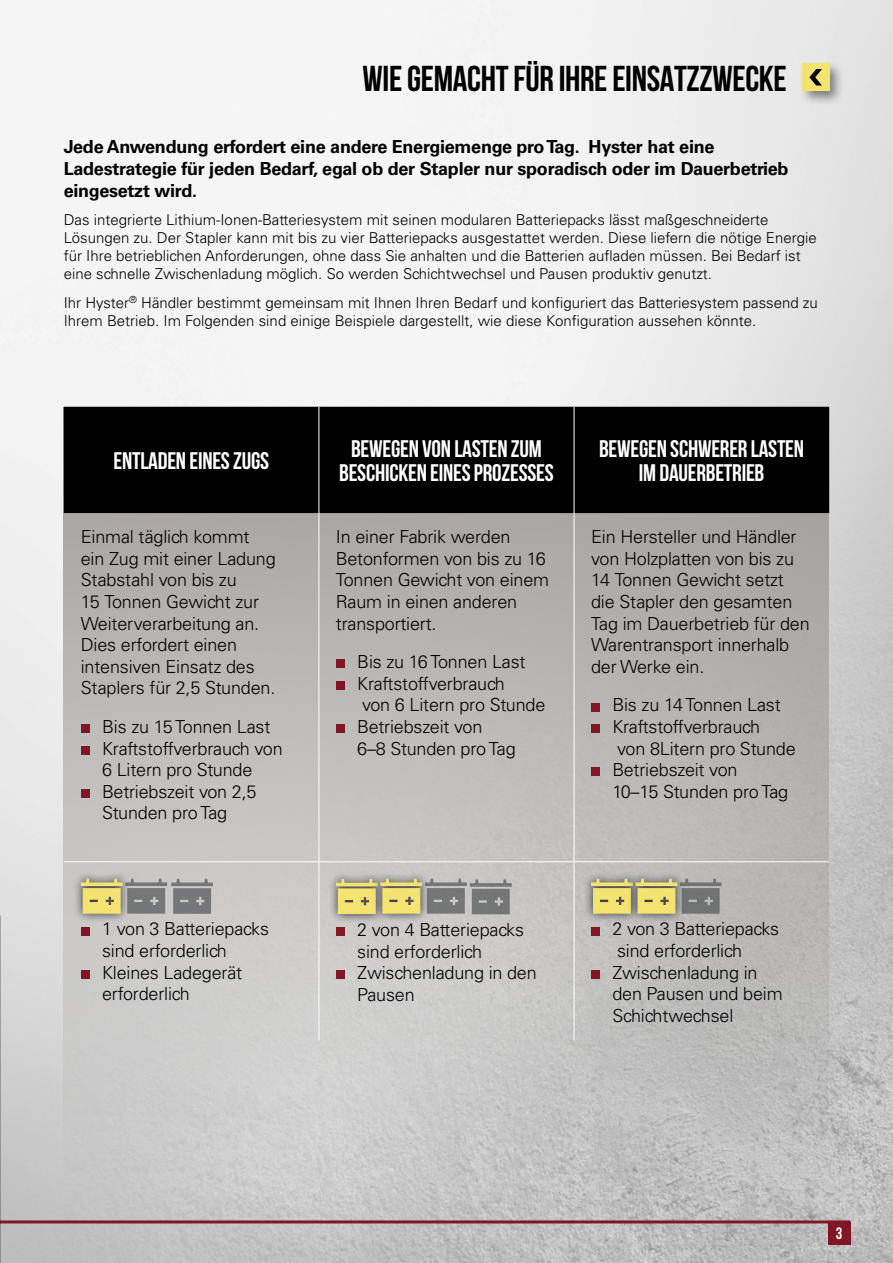
<style>
.page{position:relative;width:893px;height:1263px;background:#fff}
.page>*{position:absolute;margin:0;border:0;box-sizing:border-box;transform-origin:0 0}
.t1{font:700 36px "Bebas Neue";letter-spacing:-.01em;color:#000}
.t2{font:700 24px/24px "Bebas Neue";letter-spacing:-.01em;color:#fff;text-align:center}
.t3{font:300 18px/21.6px "Univers LT Std";letter-spacing:-.01em;color:#000}
.t4{font:700 18px/21.6px "Univers LT Std";letter-spacing:-.015em;color:#000}
.t5{font:700 16.5px "Bebas Neue";color:#fff}
.t6{font:300 15px/18px "Univers LT Std";color:#000}
</style>
<div class="page">
<img style="left:0;top:0;width:893px;height:1263px">
<hr style="left:0;top:1220px;width:850px;height:3px;background:#811725">
<div style="left:828px;top:1222px;width:22px;height:23px;background:#811725"></div>
<svg style="left:64px;top:513px;width:765px;height:660px;background:#bebdbb"></svg>
<div style="left:64px;top:407px;width:765px;height:106px;background:#000"></div>
<hr style="left:319px;top:407px;width:1px;height:106px;background:#fff">
<hr style="left:574px;top:407px;width:1px;height:106px;background:#fff">
<hr style="left:319px;top:513px;width:1px;height:348px;background:#fff">
<hr style="left:574px;top:513px;width:1px;height:348px;background:#fff">
<hr style="left:64px;top:861px;width:255px;height:1px;background:#fff">
<hr style="left:319px;top:861px;width:255px;height:1px;background:#fff">
<hr style="left:319px;top:862px;width:1px;height:178px;background:#fff">
<hr style="left:574px;top:861px;width:255px;height:1px;background:#fff">
<hr style="left:574px;top:862px;width:1px;height:178px;background:#fff">
<div style="left:81px;top:724px;width:8px;height:9px;background:#811725"></div>
<div style="left:81px;top:746px;width:8px;height:8px;background:#811725"></div>
<div style="left:81px;top:789px;width:8px;height:9px;background:#811725"></div>
<div style="left:336px;top:660px;width:8px;height:8px;background:#811725"></div>
<div style="left:336px;top:681px;width:8px;height:9px;background:#811725"></div>
<div style="left:336px;top:724px;width:8px;height:9px;background:#811725"></div>
<div style="left:591px;top:703px;width:9px;height:8px;background:#811725"></div>
<div style="left:591px;top:724px;width:9px;height:9px;background:#811725"></div>
<div style="left:591px;top:768px;width:9px;height:8px;background:#811725"></div>
<div style="left:72px;top:869px;width:60px;height:54px;background:#000;opacity:.75"></div>
<svg style="left:81px;top:879px;width:132px;height:35px;background:#a5a186"></svg>
<div style="left:81px;top:927px;width:8px;height:8px;background:#811725"></div>
<div style="left:81px;top:970px;width:8px;height:8px;background:#811725"></div>
<div style="left:327px;top:870px;width:60px;height:54px;background:#000;opacity:.75"></div>
<div style="left:371px;top:869px;width:60px;height:54px;background:#000;opacity:.75"></div>
<svg style="left:336px;top:879px;width:176px;height:35px;background:#b0aa81"></svg>
<div style="left:336px;top:927px;width:8px;height:9px;background:#811725"></div>
<div style="left:336px;top:971px;width:8px;height:8px;background:#811725"></div>
<div style="left:582px;top:869px;width:60px;height:54px;background:#000;opacity:.75"></div>
<div style="left:626px;top:869px;width:60px;height:54px;background:#000;opacity:.75"></div>
<svg style="left:591px;top:879px;width:131px;height:35px;background:#b7af79"></svg>
<div style="left:591px;top:927px;width:9px;height:8px;background:#811725"></div>
<div style="left:591px;top:970px;width:9px;height:8px;background:#811725"></div>
<img style="left:0;top:140px;width:1px;height:372px">
<div style="left:799px;top:61px;width:46px;height:45px;background:#000;opacity:.45"></div>
<div style="left:802px;top:64px;width:27px;height:27px;background:#f4e371"></div>
<svg style="left:809px;top:69px;width:13px;height:17px"></svg>
<h1 class="t1" style="left:363px;top:59px;width:426px">WIE GEMACHT FÜR IHRE EINSATZZWECKE</h1>
<p class="t4" style="left:64px;top:136px;width:726px">Jede Anwendung erfordert eine andere Energiemenge pro Tag. Hyster hat eine<br>Ladestrategie für jeden Bedarf, egal ob der Stapler nur sporadisch oder im Dauerbetrieb eingesetzt wird.</p>
<p class="t6" style="left:64px;top:211px;width:754px">Das integrierte Lithium-Ionen-Batteriesystem mit seinen modularen Batteriepacks lässt maßgeschneiderte Lösungen zu. Der Stapler kann mit bis zu vier Batteriepacks ausgestattet werden. Diese liefern die nötige Energie für Ihre betrieblichen Anforderungen, ohne dass Sie anhalten und die Batterien aufladen müssen. Bei Bedarf ist eine schnelle Zwischenladung möglich. So werden Schichtwechsel und Pausen produktiv genutzt.</p>
<p class="t6" style="left:64px;top:294px;width:756px">Ihr Hyster<sup>®</sup> Händler bestimmt gemeinsam mit Ihnen Ihren Bedarf und konfiguriert das Batteriesystem passend zu<br>Ihrem Betrieb. Im Folgenden sind einige Beispiele dargestellt, wie diese Konfiguration aussehen könnte.</p>
<h2 class="t2" style="left:113px;top:448px;width:157px">ENTLADEN EINES ZUGS</h2>
<p class="t3" style="left:81px;top:526px;width:196px">Einmal täglich kommt ein Zug mit einer Ladung<br>Stabstahl von bis zu<br>15 Tonnen Gewicht zur<br>Weiterverarbeitung an.<br>Dies erfordert einen intensiven Einsatz des<br>Staplers für 2,5 Stunden.</p>
<p class="t3" style="left:102px;top:716px;width:182px">Bis zu 15 Tonnen Last<br>Kraftstoffverbrauch von<br>6 Litern pro Stunde<br>Betriebszeit von 2,5<br>Stunden pro Tag</p>
<h2 class="t2" style="left:339px;top:436px;width:216px">BEWEGEN VON LASTEN ZUM<br>BESCHICKEN EINES PROZESSES</h2>
<h2 class="t2" style="left:599px;top:436px;width:206px">BEWEGEN SCHWERER LASTEN<br>IM DAUERBETRIEB</h2>
<p class="t3" style="left:336px;top:526px;width:215px">In einer Fabrik werden<br>Betonformen von bis zu 16<br>Tonnen Gewicht von einem<br>Raum in einen anderen transportiert.</p>
<p class="t3" style="left:357px;top:651px;width:190px">Bis zu 16 Tonnen Last<br>Kraftstoffverbrauch<br>von 6 Litern pro Stunde<br>Betriebszeit von<br>6–8 Stunden pro Tag</p>
<p class="t3" style="left:591px;top:526px;width:220px">Ein Hersteller und Händler von Holzplatten von bis zu<br>14 Tonnen Gewicht setzt die Stapler den gesamten<br>Tag im Dauerbetrieb für den<br>Warentransport innerhalb der Werke ein.</p>
<p class="t3" style="left:612px;top:694px;width:185px">Bis zu 14 Tonnen Last<br>Kraftstoffverbrauch<br>von 8Litern pro Stunde<br>Betriebszeit von<br>10–15 Stunden pro Tag</p>
<p class="t3" style="left:102px;top:918px;width:168px">1 von 3 Batteriepacks sind erforderlich<br>Kleines Ladegerät erforderlich</p>
<p class="t3" style="left:357px;top:919px;width:181px">2 von 4 Batteriepacks sind erforderlich<br>Zwischenladung in den<br>Pausen</p>
<p class="t3" style="left:612px;top:918px;width:172px">2 von 3 Batteriepacks sind erforderlich<br>Zwischenladung in den Pausen und beim<br>Schichtwechsel</p>
<p class="t5" style="left:836px;top:1224px;width:8px">3</p>
</div>
